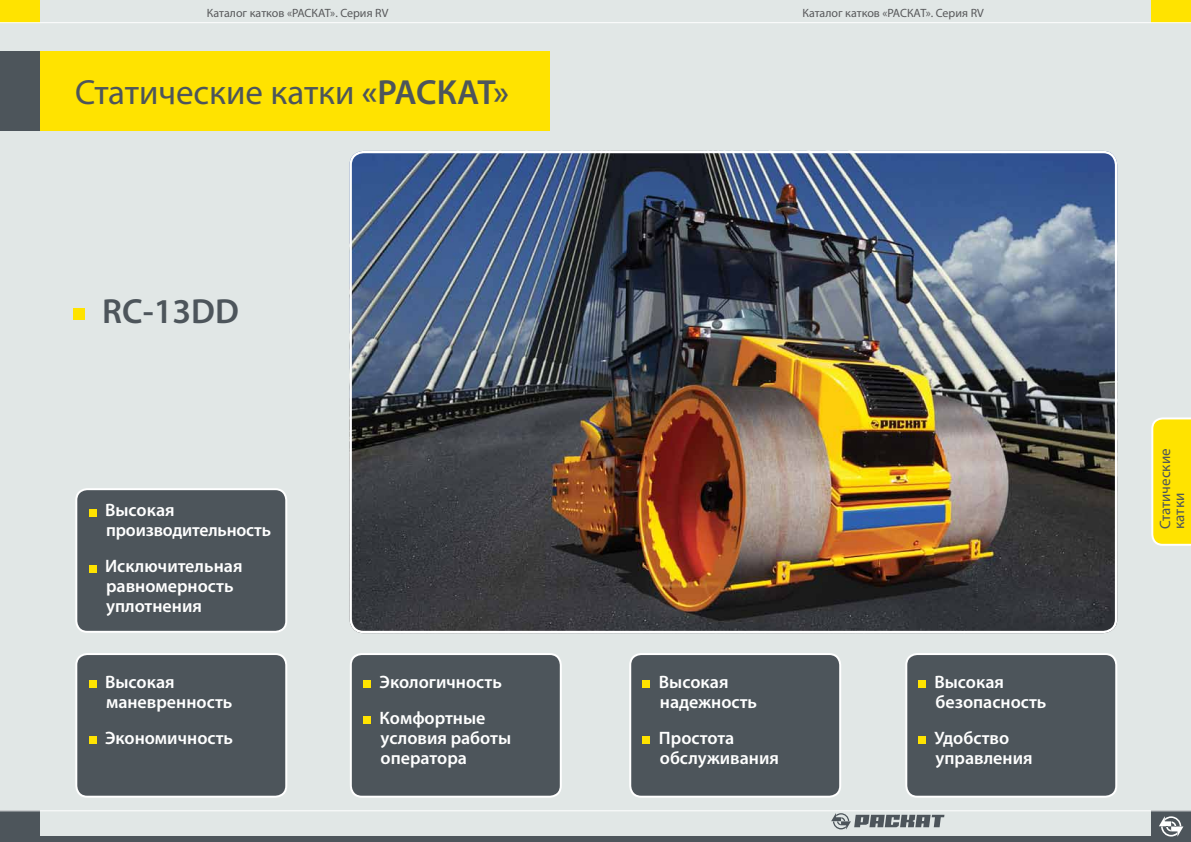
<style>
.page{position:relative;width:1191px;height:842px;background:#e1e7e6}
.page>*{position:absolute;margin:0;border:0;box-sizing:border-box;transform-origin:0 0}
.t1{font:35px "Myriad Pro";letter-spacing:-.005em;color:#4d555b}
.t2{font:600 35px "Myriad Pro";color:#4d555b}
.t3{font:600 18px/20px "Myriad Pro";color:#fff}
.t4{font:15px/14px "Myriad Pro";letter-spacing:-.005em;color:#4d555b}
.t5{font:12px "Myriad Pro";color:#58595b}
.s1{font-weight:600}
</style>
<div class="page">
<div style="left:0;top:836px;width:1191px;height:6px;background:#4d555b"></div>
<div style="left:40px;top:51px;width:510px;height:79px;background:#ffe300"></div>
<div style="left:0;top:0;width:40px;height:23px;background:#ffe300"></div>
<div style="left:1151px;top:0;width:40px;height:23px;background:#ffe300"></div>
<div style="left:0;top:811px;width:40px;height:31px;background:#4d555b"></div>
<div style="left:1151px;top:811px;width:40px;height:31px;background:#4d555b"></div>
<svg style="left:1159px;top:816px;width:24px;height:21px"></svg>
<div style="left:0;top:51px;width:40px;height:79px;background:#4d555b"></div>
<hr style="left:0;top:22px;width:1191px;height:1px;background:#fff">
<hr style="left:0;top:810px;width:1191px;height:1px;background:#fff">
<svg style="left:831px;top:813px;width:113px;height:16px"></svg>
<div style="left:351px;top:654px;width:210px;height:143px;background:#4d555b;border-radius:11px"></div>
<div style="left:350px;top:653px;width:212px;height:145px;border:2px solid #fff;border-radius:11px"></div>
<div style="left:76px;top:654px;width:210px;height:143px;background:#4d555b;border-radius:11px"></div>
<div style="left:75px;top:653px;width:212px;height:145px;border:2px solid #fff;border-radius:11px"></div>
<div style="left:76px;top:489px;width:210px;height:143px;background:#4d555b;border-radius:11px"></div>
<div style="left:75px;top:488px;width:212px;height:145px;border:2px solid #fff;border-radius:11px"></div>
<div style="left:630px;top:654px;width:210px;height:143px;background:#4d555b;border-radius:11px"></div>
<div style="left:629px;top:653px;width:212px;height:145px;border:2px solid #fff;border-radius:11px"></div>
<div style="left:906px;top:654px;width:210px;height:143px;background:#4d555b;border-radius:11px"></div>
<div style="left:905px;top:653px;width:212px;height:145px;border:2px solid #fff;border-radius:11px"></div>
<div style="left:918px;top:680px;width:7px;height:7px;background:#ffe300"></div>
<div style="left:918px;top:736px;width:7px;height:7px;background:#ffe300"></div>
<div style="left:643px;top:680px;width:7px;height:7px;background:#ffe300"></div>
<div style="left:643px;top:736px;width:7px;height:7px;background:#ffe300"></div>
<img style="left:352px;top:151px;width:765px;height:482px">
<div style="left:74px;top:309px;width:11px;height:11px;background:#ffe300"></div>
<div style="left:363px;top:680px;width:8px;height:7px;background:#ffe300"></div>
<div style="left:363px;top:716px;width:8px;height:7px;background:#ffe300"></div>
<div style="left:89px;top:680px;width:7px;height:7px;background:#ffe300"></div>
<div style="left:89px;top:736px;width:7px;height:7px;background:#ffe300"></div>
<div style="left:89px;top:509px;width:7px;height:7px;background:#ffe300"></div>
<div style="left:89px;top:565px;width:7px;height:7px;background:#ffe300"></div>
<svg style="left:1151px;top:417px;width:40px;height:129px"></svg>
<p class="t5" style="left:207px;top:5px;width:183px">Каталог катков «РАСКАТ». Серия RV</p>
<p class="t5" style="left:802px;top:5px;width:183px">Каталог катков «РАСКАТ». Серия RV</p>
<h1 class="t1" style="left:75px;top:70px;width:435px">Статические катки <span class="s1">«РАСКАТ»</span></h1>
<h1 class="t2" style="left:102px;top:289px;width:138px">RC-13DD</h1>
<p class="t3" style="left:105px;top:500px;width:167px">Высокая производительность</p>
<p class="t3" style="left:105px;top:556px;width:139px">Исключительная равномерность уплотнения</p>
<p class="t3" style="left:105px;top:671px;width:129px">Высокая маневренность</p>
<p class="t3" style="left:105px;top:727px;width:129px">Экономичность</p>
<p class="t3" style="left:380px;top:663px;width:124px;line-height:36px">Экологичность<br>Комфортные</p>
<p class="t3" style="left:380px;top:727px;width:132px">условия работы оператора</p>
<p class="t3" style="left:659px;top:671px;width:100px">Высокая надежность</p>
<p class="t3" style="left:659px;top:727px;width:122px">Простота обслуживания</p>
<p class="t3" style="left:934px;top:671px;width:113px">Высокая безопасность</p>
<p class="t3" style="left:934px;top:727px;width:100px">Удобство управления</p>
<p class="t4" style="left:1157px;top:529px;width:82px;rotate:-90deg">Статические катки</p>
</div>
